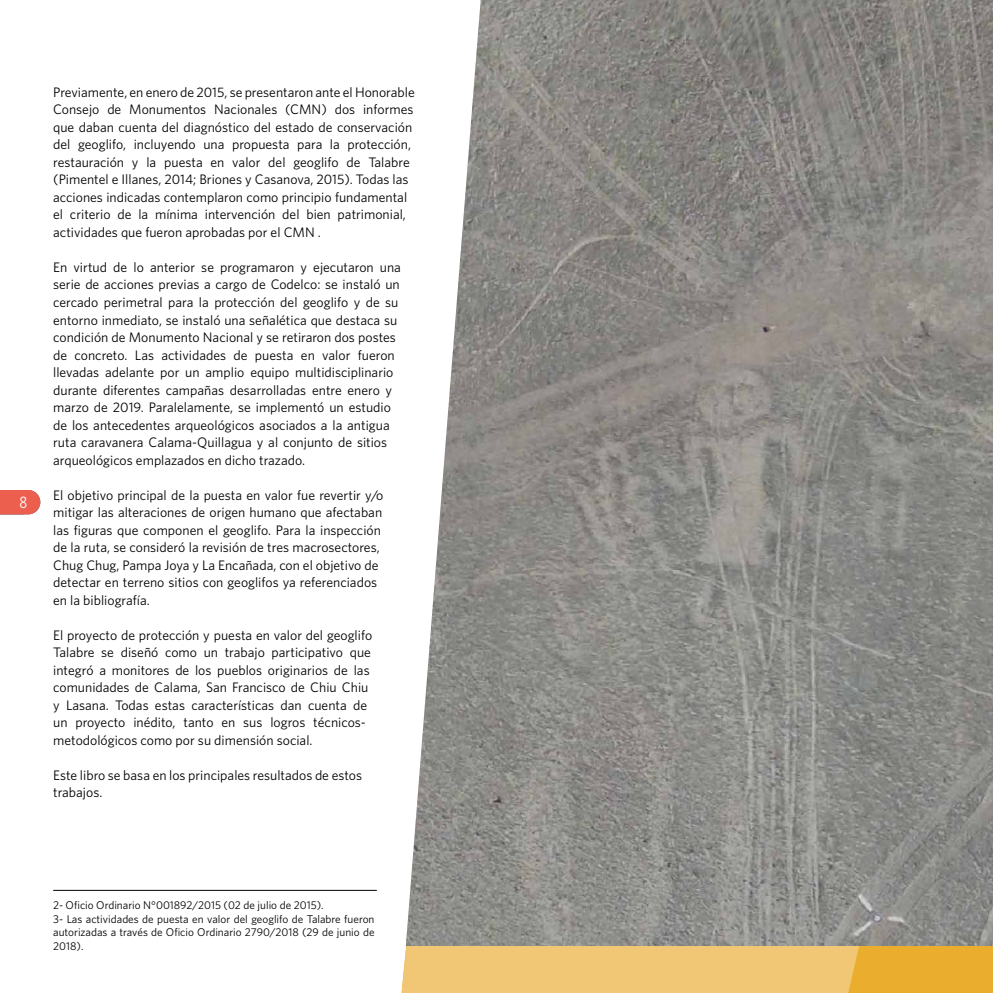
<style>
.page{position:relative;width:993px;height:993px;background:#fff}
.page>*{position:absolute;margin:0;border:0;box-sizing:border-box;transform-origin:0 0}
.t1{font:300 condensed 16.25px "Frutiger LT Std";color:#fff}
.t2{font:13.75px/17.5px "Whitney";color:#000}
.t3{font:11.25px/13.5px "Whitney";color:#000}
</style>
<div class="page">
<div style="left:861px;top:945px;width:131px;height:47px;background:#eaad2e"></div>
<div style="left:401px;top:945px;width:460px;height:47px;background:#f1c674"></div>
<img style="left:406px;top:0;width:586px;height:945px">
<hr style="left:53px;top:889px;width:323px;height:1px;background:#000">
<svg style="left:0;top:490px;width:40px;height:24px"></svg>
<p class="t1" style="left:14px;top:493px;width:14px">88</p>
<p class="t2" style="left:53px;top:83px;width:363px">Previamente, en enero de 2015, se presentaron ante el Honorable Consejo de Monumentos Nacionales (CMN) dos informes que daban cuenta del diagnóstico del estado de conservación del geoglifo, incluyendo una propuesta para la protección, restauración y la puesta en valor del geoglifo de Talabre (Pimentel e Illanes, 2014; Briones y Casanova, 2015). Todas las acciones indicadas contemplaron como principio fundamental el criterio de la mínima intervención del bien patrimonial, actividades que fueron aprobadas por el CMN .</p>
<p class="t2" style="left:53px;top:258px;width:349px">En virtud de lo anterior se programaron y ejecutaron una serie de acciones previas a cargo de Codelco: se instaló un cercado perimetral para la protección del geoglifo y de su entorno inmediato, se instaló una señalética que destaca su condición de Monumento Nacional y se retiraron dos postes de concreto. Las actividades de puesta en valor fueron llevadas adelante por un amplio equipo multidisciplinario durante diferentes campañas desarrolladas entre enero y marzo de 2019. Paralelamente, se implementó un estudio de los antecedentes arqueológicos asociados a la antigua ruta caravanera Calama-Quillagua y al conjunto de sitios arqueológicos emplazados en dicho trazado.</p>
<p class="t2" style="left:53px;top:485px;width:332px">El objetivo principal de la puesta en valor fue revertir y/o mitigar las alteraciones de origen humano que afectaban las figuras que componen el geoglifo. Para la inspección de la ruta, se consideró la revisión de tres macrosectores, Chug Chug, Pampa Joya y La Encañada, con el objetivo de detectar en terreno sitios con geoglifos ya referenciados en la bibliografía.</p>
<p class="t2" style="left:53px;top:625px;width:320px">El proyecto de protección y puesta en valor del geoglifo Talabre se diseñó como un trabajo participativo que integró a monitores de los pueblos originarios de las comunidades de Calama, San Francisco de Chiu Chiu y Lasana. Todas estas características dan cuenta de un proyecto inédito, tanto en sus logros técnicos&shy;metodológicos como por su dimensión social.</p>
<p class="t2" style="left:53px;top:765px;width:310px">Este libro se basa en los principales resultados de estos trabajos.</p>
<p class="t3" style="left:53px;top:898px;width:323px">2- Oficio Ordinario N°001892/2015 (02 de julio de 2015).<br>3- Las actividades de puesta en valor del geoglifo de Talabre fueron autorizadas a través de Oficio Ordinario 2790/2018 (29 de junio de 2018).</p>
</div>
